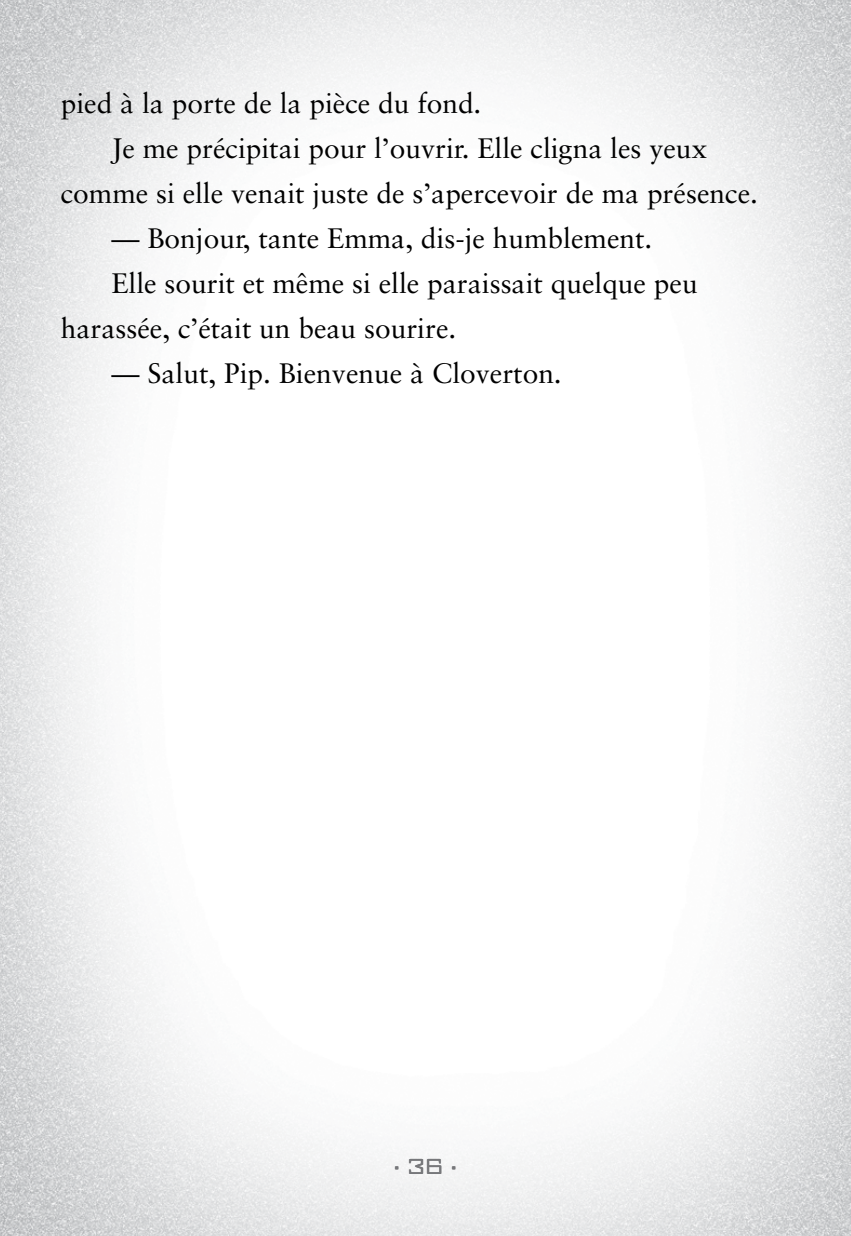
<style>
.page{position:relative;width:851px;height:1236px;background:#fff}
.page>*{position:absolute;margin:0;border:0;box-sizing:border-box;transform-origin:0 0}
.t1{font:28.12px "Sabon";color:#000}
.t2{font:27px "Pomodoro";color:#77787b}
.t3{font:11.25px "Pomodoro";color:#77787b}
.s1{font-size:11.25px}
</style>
<div class="page">
<img style="left:0;top:0;width:850px;height:1235px">
<p class="t1" style="left:61px;top:86px;width:422px">pied à la porte de la pièce du fond.</p>
<p class="t1" style="left:111px;top:131px;width:597px">Je me précipitai pour l’ouvrir. Elle cligna les yeux</p>
<p class="t1" style="left:61px;top:176px;width:698px">comme si elle venait juste de s’apercevoir de ma présence.</p>
<p class="t1" style="left:111px;top:221px;width:542px">— Bonjour, tante Emma, dis-je humblement.</p>
<p class="t1" style="left:111px;top:266px;width:587px">Elle sourit et même si elle paraissait quelque peu</p>
<p class="t1" style="left:61px;top:311px;width:397px">harassée, c’était un beau sourire.</p>
<p class="t1" style="left:111px;top:356px;width:452px">— Salut, Pip. Bienvenue à Cloverton.</p>
<p class="t2" style="left:394px;top:1153px;width:50px"><span class="s1">•</span> 36</p>
<p class="t3" style="left:451px;top:1161px;width:6px">•</p>
</div>
